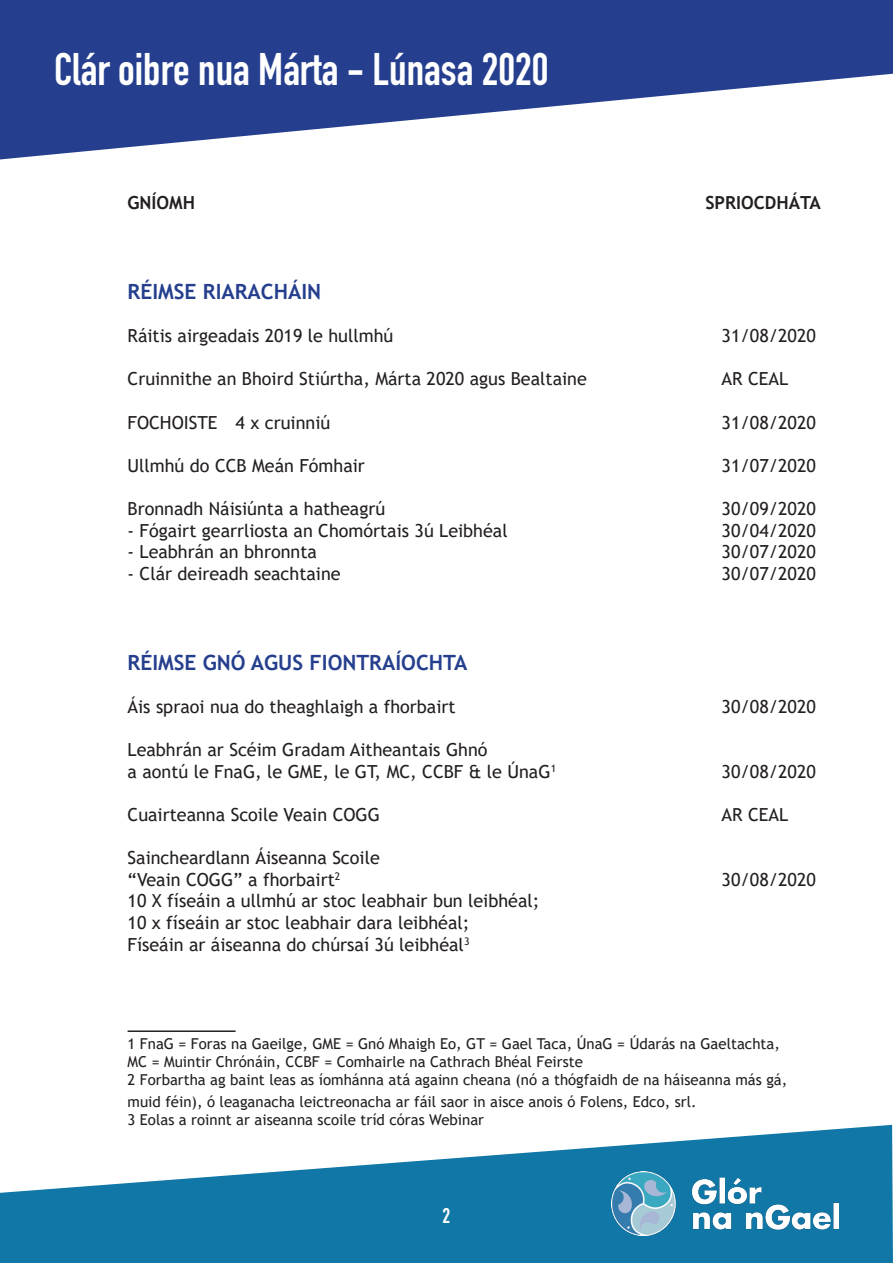
<style>
.page{position:relative;width:893px;height:1263px;background:#fff}
.page>*{position:absolute;margin:0;border:0;box-sizing:border-box;transform-origin:0 0}
.t1{font:45px "DIN Engschrift Std";color:#fff}
.Teideal{font:700 21px "Trebuchet MS";color:#253f8e}
.t2{font:21px "DIN Engschrift Std";color:#fff}
.t3{font:18px/21.6px "Trebuchet MS";color:#231f20}
.t4{font:700 18px "Trebuchet MS";color:#231f20}
.t5{font:15px/18px "Trebuchet MS";color:#231f20}
</style>
<div class="page">
<svg style="left:0;top:1125px;width:893px;height:138px;fill:#1077a7"></svg>
<img style="left:611px;top:1171px;width:228px;height:65px">
<hr style="left:128px;top:1030px;width:108px;height:2px;background:#231f20">
<svg style="left:0;top:0;width:893px;height:159px;fill:#253f8e"></svg>
<p class="t1" style="left:54px;top:42px;width:496px">Clár oibre nua Márta - Lúnasa 2020</p>
<p class="t4" style="left:128px;top:191px;width:69px">GNÍOMH</p>
<p class="t4" style="left:705px;top:191px;width:117px">SPRIOCDHÁTA</p>
<p class="Teideal" style="left:128px;top:278px;width:195px">RÉIMSE RIARACHÁIN</p>
<p class="t3" style="left:128px;top:325px;width:267px">Ráitis airgeadais 2019 le hullmhú</p>
<p class="t3" style="left:722px;top:325px;width:96px">31/08/2020</p>
<p class="t3" style="left:128px;top:368px;width:461px">Cruinnithe an Bhoird Stiúrtha, Márta 2020 agus Bealtaine</p>
<p class="t3" style="left:722px;top:368px;width:68px">AR CEAL</p>
<p class="t3" style="left:128px;top:411px;width:204px">FOCHOISTE 4 x cruinniú</p>
<p class="t3" style="left:722px;top:411px;width:96px">31/08/2020</p>
<p class="t3" style="left:128px;top:454px;width:239px">Ullmhú do CCB Meán Fómhair</p>
<p class="t3" style="left:722px;top:454px;width:96px">31/07/2020</p>
<p class="t3" style="left:128px;top:498px;width:259px">Bronnadh Náisiúnta a hatheagrú</p>
<p class="t3" style="left:722px;top:498px;width:96px">30/09/2020</p>
<p class="t3" style="left:128px;top:519px;width:382px">- Fógairt gearrliosta an Chomórtais 3ú Leibhéal</p>
<p class="t3" style="left:722px;top:519px;width:96px">30/04/2020</p>
<p class="t3" style="left:128px;top:541px;width:191px">- Leabhrán an bhronnta</p>
<p class="t3" style="left:722px;top:541px;width:96px">30/07/2020</p>
<p class="t3" style="left:128px;top:562px;width:215px">- Clár deireadh seachtaine</p>
<p class="t3" style="left:722px;top:562px;width:96px">30/07/2020</p>
<p class="Teideal" style="left:128px;top:649px;width:341px">RÉIMSE GNÓ AGUS FIONTRAÍOCHTA</p>
<p class="t3" style="left:128px;top:696px;width:330px">Áis spraoi nua do theaghlaigh a fhorbairt</p>
<p class="t3" style="left:722px;top:696px;width:96px">30/08/2020</p>
<p class="t3" style="left:128px;top:739px;width:430px">Leabhrán ar Scéim Gradam Aitheantais Ghnó<br>a aontú le FnaG, le GME, le GT, MC, CCBF &amp; le ÚnaG<sup>1</sup></p>
<p class="t3" style="left:722px;top:760px;width:96px">30/08/2020</p>
<p class="t3" style="left:128px;top:804px;width:254px">Cuairteanna Scoile Veain COGG</p>
<p class="t3" style="left:722px;top:804px;width:68px">AR CEAL</p>
<p class="t3" style="left:128px;top:847px;width:254px">Saincheardlann Áiseanna Scoile</p>
<p class="t3" style="left:128px;top:868px;width:214px">“Veain COGG” a fhorbairt<sup>2</sup></p>
<p class="t3" style="left:722px;top:868px;width:96px">30/08/2020</p>
<p class="t3" style="left:128px;top:890px;width:413px">10 X físeáin a ullmhú ar stoc leabhair bun leibhéal;</p>
<p class="t3" style="left:128px;top:912px;width:343px">10 x físeáin ar stoc leabhair dara leibhéal;</p>
<p class="t3" style="left:128px;top:933px;width:343px">Físeáin ar áiseanna do chúrsaí 3ú leibhéal<sup>3</sup></p>
<p class="t5" style="left:128px;top:1035px;width:654px">1 FnaG = Foras na Gaeilge, GME = Gnó Mhaigh Eo, GT = Gael Taca, ÚnaG = Údarás na Gaeltachta,<br>MC = Muintir Chrónáin, CCBF = Comhairle na Cathrach Bhéal Feirste</p>
<p class="t5" style="left:128px;top:1069px;width:661px;line-height:21.6px">2 Forbartha ag baint leas as íomhánna atá againn cheana (nó a thógfaidh de na háiseanna más gá, muid féin), ó leaganacha leictreonacha ar fáil saor in aisce anois ó Folens, Edco, srl.</p>
<p class="t5" style="left:128px;top:1110px;width:358px">3 Eolas a roinnt ar aiseanna scoile tríd córas Webinar</p>
<p class="t2" style="left:443px;top:1203px;width:9px">2</p>
</div>
